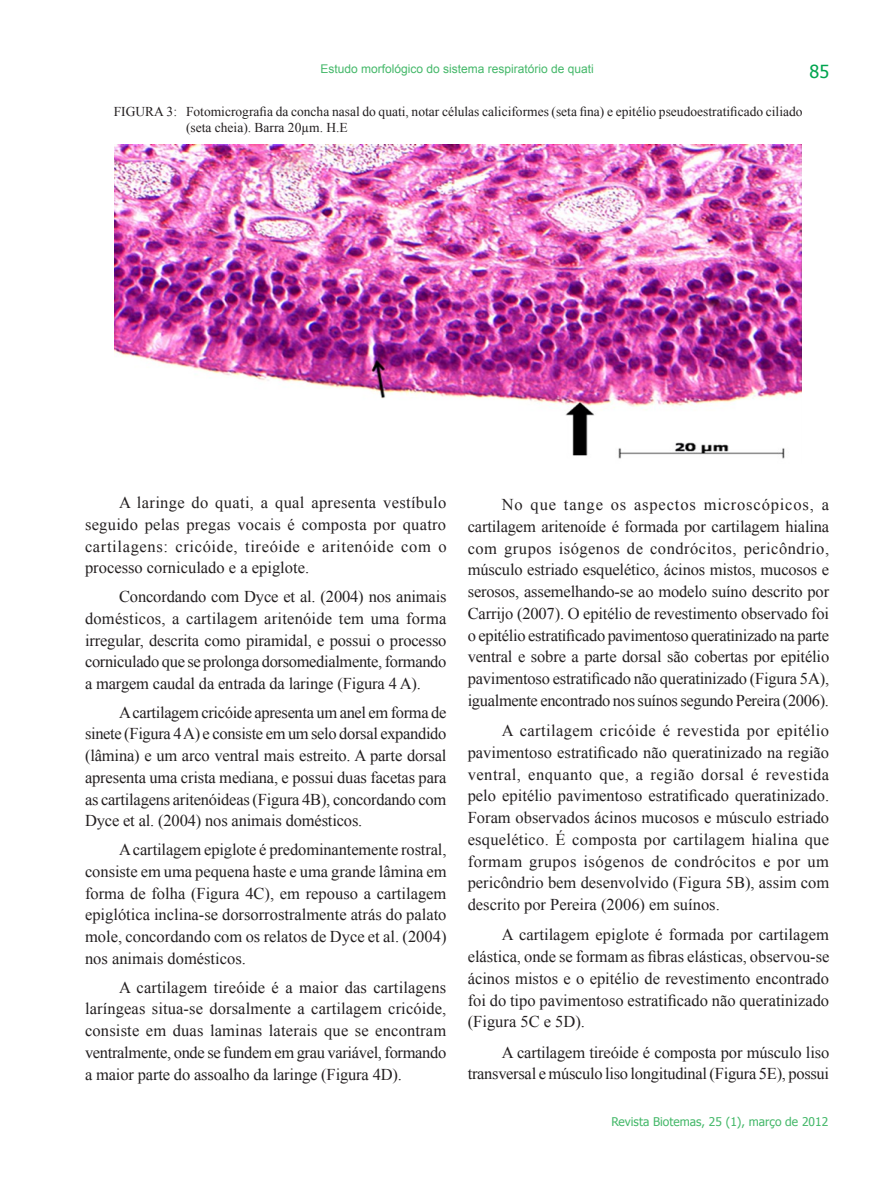
<style>
.page{position:relative;width:893px;height:1191px;background:#fff}
.page>*{position:absolute;margin:0;border:0;box-sizing:border-box;transform-origin:0 0}
.t1{font:18px "Tahoma";color:#00a54f}
.t2{font:16.5px/21.8px "Times New Roman";letter-spacing:-.01em;color:#231f20;text-align:justify}
.t3{font:13.5px/16.5px "Times New Roman";color:#231f20}
.t4{font:12px "Arial";color:#44b869}
.t5{font:12px "Tahoma";color:#44b869}
</style>
<div class="page">
<img style="left:115px;top:144px;width:686px;height:315px">
<p class="t4" style="left:320px;top:60px;width:275px">Estudo morfológico do sistema respiratório de quati</p>
<p class="t1" style="left:809px;top:60px;width:21px">85</p>
<p class="t3" style="left:186px;top:103px;width:618px;text-indent:-72px">FIGURA 3: Fotomicrografia da concha nasal do quati, notar células caliciformes (seta fina) e epitélio pseudoestratificado ciliado (seta cheia). Barra 20µm. H.E</p>
<p class="t2" style="left:85px;top:491px;width:363px;text-indent:34px">A laringe do quati, a qual apresenta vestíbulo seguido pelas pregas vocais é composta por quatro cartilagens: cricóide, tireóide e aritenóide com o processo corniculado e a epiglote.</p>
<p class="t2" style="left:85px;top:585px;width:363px;text-indent:34px">Concordando com Dyce et al. (2004) nos animais domésticos, a cartilagem aritenóide tem uma forma irregular, descrita como piramidal, e possui o processo corniculado que se prolonga dorsomedialmente, formando a margem caudal da entrada da laringe (Figura 4 A).</p>
<p class="t2" style="left:85px;top:701px;width:363px;text-indent:34px">A cartilagem cricóide apresenta um anel em forma de sinete (Figura 4 A) e consiste em um selo dorsal expandido (lâmina) e um arco ventral mais estreito. A parte dorsal apresenta uma crista mediana, e possui duas facetas para as cartilagens aritenóideas (Figura 4B), concordando com Dyce et al. (2004) nos animais domésticos.</p>
<p class="t2" style="left:85px;top:838px;width:363px;text-indent:34px">A cartilagem epiglote é predominantemente rostral, consiste em uma pequena haste e uma grande lâmina em forma de folha (Figura 4C), em repouso a cartilagem epiglótica inclina-se dorsorrostralmente atrás do palato mole, concordando com os relatos de Dyce et al. (2004) nos animais domésticos.</p>
<p class="t2" style="left:85px;top:976px;width:363px;text-indent:34px">A cartilagem tireóide é a maior das cartilagens laríngeas situa-se dorsalmente a cartilagem cricóide, consiste em duas laminas laterais que se encontram ventralmente, onde se fundem em grau variável, formando a maior parte do assoalho da laringe (Figura 4D).</p>
<p class="t2" style="left:468px;top:493px;width:363px;text-indent:34px">No que tange os aspectos microscópicos, a cartilagem aritenoíde é formada por cartilagem hialina com grupos isógenos de condrócitos, pericôndrio, músculo estriado esquelético, ácinos mistos, mucosos e serosos, assemelhando-se ao modelo suíno descrito por Carrijo (2007). O epitélio de revestimento observado foi o epitélio estratificado pavimentoso queratinizado na parte ventral e sobre a parte dorsal são cobertas por epitélio pavimentoso estratificado não queratinizado (Figura 5A), igualmente encontrado nos suínos segundo Pereira (2006).</p>
<p class="t2" style="left:468px;top:719px;width:363px;text-indent:34px">A cartilagem cricóide é revestida por epitélio pavimentoso estratificado não queratinizado na região ventral, enquanto que, a região dorsal é revestida pelo epitélio pavimentoso estratificado queratinizado.<br>Foram observados ácinos mucosos e músculo estriado esquelético. É composta por cartilagem hialina que formam grupos isógenos de condrócitos e por um pericôndrio bem desenvolvido (Figura 5B), assim com descrito por Pereira (2006) em suínos.</p>
<p class="t2" style="left:468px;top:923px;width:363px;text-indent:34px">A cartilagem epiglote é formada por cartilagem elástica, onde se formam as fibras elásticas, observou-se ácinos mistos e o epitélio de revestimento encontrado foi do tipo pavimentoso estratificado não queratinizado (Figura 5C e 5D).</p>
<p class="t2" style="left:468px;top:1041px;width:363px;line-height:21px;text-align:right">A cartilagem tireóide é composta por músculo liso transversal e músculo liso longitudinal (Figura 5E), possui</p>
<p class="t5" style="left:611px;top:1113px;width:218px">Revista Biotemas, 25 (1), março de 2012</p>
</div>
